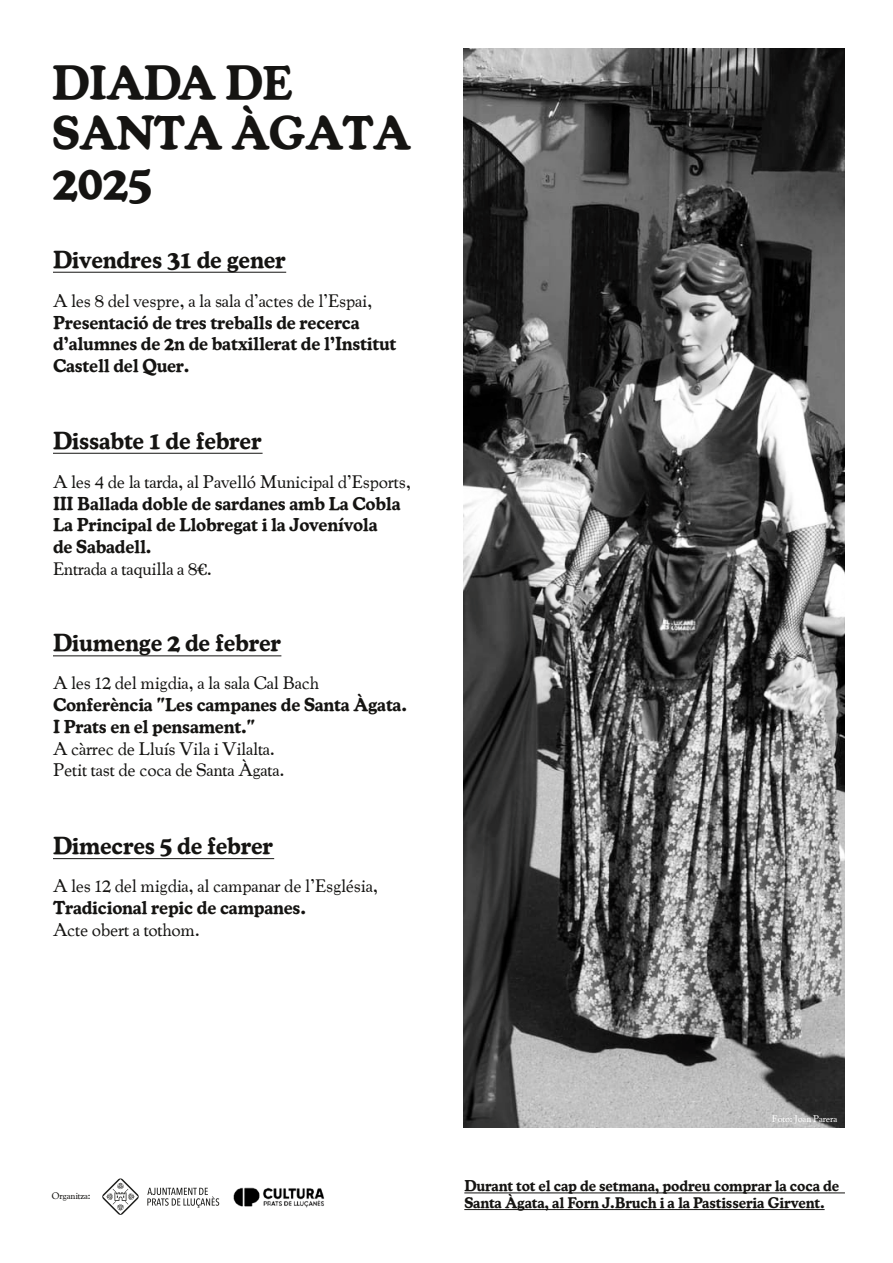
<style>
.page{position:relative;width:893px;height:1263px;background:#fff}
.page>*{position:absolute;margin:0;border:0;box-sizing:border-box;transform-origin:0 0}
.t1{font:700 45.9px/50.1px "Cooper";letter-spacing:-.015em;color:#151412}
.t2{font:700 23.55px "Cooper";letter-spacing:-.015em;color:#151412}
.t3{font:700 18.15px/21.8px "Cooper";letter-spacing:-.015em;color:#151412}
.t4{font:18.15px/21.8px "Cooper";letter-spacing:-.015em;color:#151412}
.t5{font:700 15px/16.6px "Cooper";letter-spacing:-.015em;color:#151412}
.t6{font:9.6px "Cooper";letter-spacing:-.015em;color:#fff}
.t7{font:9.6px "Cooper";letter-spacing:-.015em;color:#151412}
</style>
<div class="page">
<hr style="left:53px;top:272px;width:233px;height:1px;background:#151412">
<hr style="left:53px;top:453px;width:210px;height:1px;background:#151412">
<hr style="left:53px;top:656px;width:228px;height:1px;background:#151412">
<hr style="left:53px;top:858px;width:221px;height:1px;background:#151412">
<img style="left:464px;top:48px;width:381px;height:1079px">
<hr style="left:464px;top:1193px;width:381px;height:1px;background:#151412">
<hr style="left:464px;top:1209px;width:361px;height:1px;background:#151412">
<img style="left:219px;top:1187px;width:106px;height:21px">
<svg style="left:102px;top:1178px;width:37px;height:37px"></svg>
<svg style="left:147px;top:1188px;width:72px;height:20px"></svg>
<h1 class="t1" style="left:52px;top:60px;width:360px">DIADA DE<br>SANTA ÀGATA<br>2025</h1>
<p class="t2" style="left:53px;top:246px;width:234px">Divendres 31 de gener</p>
<p class="t4" style="left:53px;top:290px;width:321px">A les 8 del vespre, a la sala d’actes de l’Espai,</p>
<p class="t3" style="left:53px;top:312px;width:345px">Presentació de tres treballs de recerca d’alumnes de 2n de batxillerat de l’Institut<br>Castell del Quer.</p>
<p class="t2" style="left:53px;top:427px;width:210px">Dissabte 1 de febrer</p>
<p class="t4" style="left:53px;top:471px;width:359px">A les 4 de la tarda, al Pavelló Municipal d’Esports,</p>
<p class="t3" style="left:53px;top:493px;width:349px">III Ballada doble de sardanes amb La Cobla<br>La Principal de Llobregat i la Jovenívola de Sabadell.</p>
<p class="t4" style="left:53px;top:558px;width:161px">Entrada a taquilla a 8€.</p>
<p class="t2" style="left:53px;top:628px;width:230px">Diumenge 2 de febrer</p>
<p class="t4" style="left:53px;top:673px;width:268px">A les 12 del migdia, a la sala Cal Bach</p>
<p class="t3" style="left:53px;top:695px;width:356px">Conferència "Les campanes de Santa Àgata.<br>I Prats en el pensament."</p>
<p class="t4" style="left:53px;top:738px;width:233px">A càrrec de Lluís Vila i Vilalta.<br>Petit tast de coca de Santa Àgata.</p>
<p class="t2" style="left:53px;top:831px;width:222px">Dimecres 5 de febrer</p>
<p class="t4" style="left:53px;top:875px;width:326px">A les 12 del migdia, al campanar de l’Església,</p>
<p class="t3" style="left:53px;top:897px;width:255px">Tradicional repic de campanes.</p>
<p class="t4" style="left:53px;top:919px;width:148px">Acte obert a tothom.</p>
<p class="t7" style="left:52px;top:1190px;width:40px">Organitza:</p>
<p class="t6" style="left:772px;top:1113px;width:67px">Foto: Joan Parera</p>
<p class="t5" style="left:464px;top:1178px;width:376px">Durant tot el cap de setmana, podreu comprar la coca de<br>Santa Àgata, al Forn J.Bruch i a la Pastisseria Girvent.</p>
</div>
